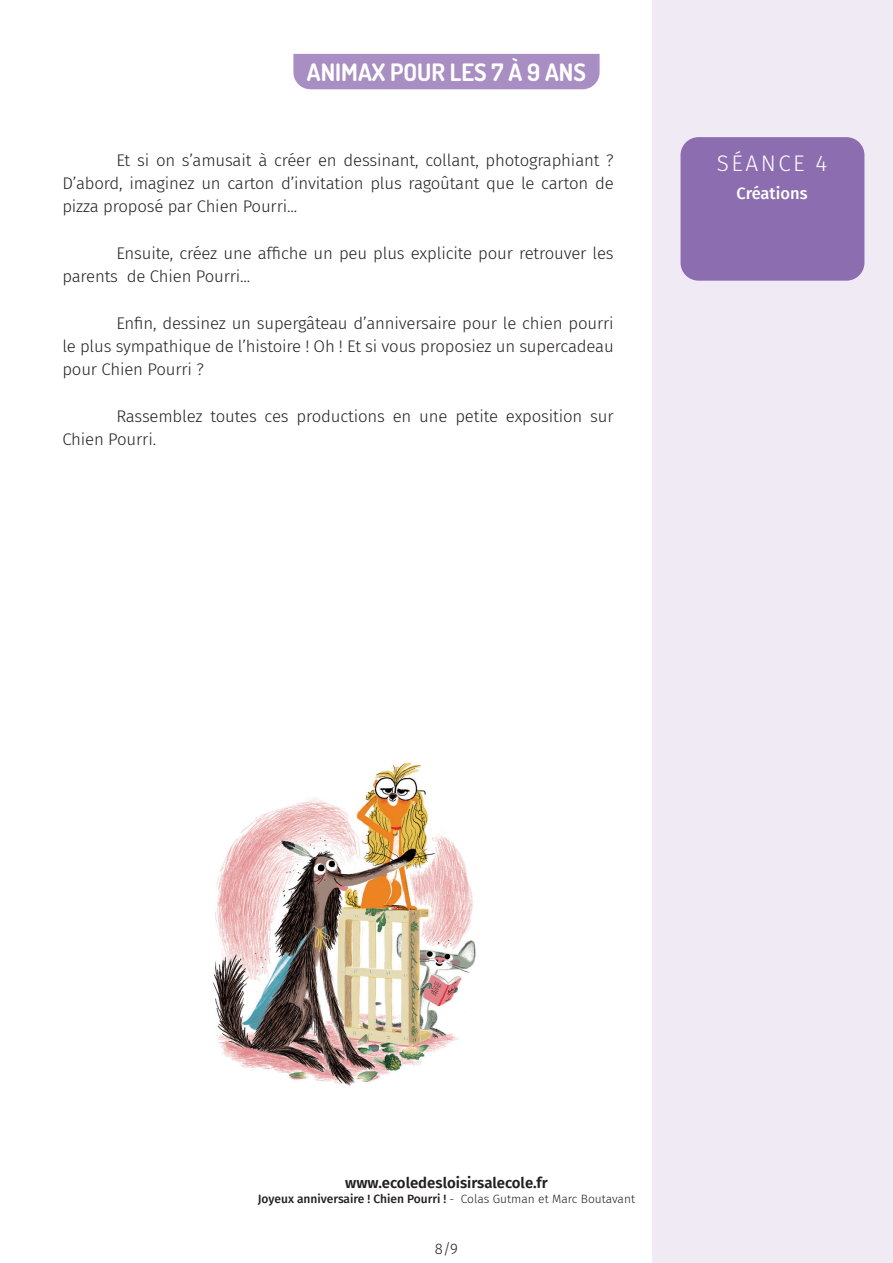
<style>
.page{position:relative;width:893px;height:1263px;background:#fff}
.page>*{position:absolute;margin:0;border:0;box-sizing:border-box;transform-origin:0 0}
.t1{font:700 24px "Dosis";color:#fff}
.t2{font:300 22.5px "Fira Sans";letter-spacing:.11em;color:#fff}
.TC{font:300 16.8px/23.2px "Fira Sans";letter-spacing:-.01em;color:#231f20;text-align:justify}
.t3{font:500 16.5px "Fira Sans";color:#fff}
.t4{font:600 15px "Fira Sans";color:#231f20}
.t5{font:300 15px "Fira Sans";color:#231f20}
.t6{font:500 12px "Fira Sans";color:#231f20}
.s1{font-weight:300}
</style>
<div class="page">
<div style="left:652px;top:0;width:241px;height:1263px;background:#efeaf4"></div>
<div style="left:293px;top:54px;width:307px;height:35px;background:#a88ec2"></div>
<div style="left:680px;top:137px;width:184px;height:144px;background:#8c6db0;border-radius:18px"></div>
<img style="left:212px;top:762px;width:264px;height:324px">
<p class="t1" style="left:307px;top:57px;width:280px">ANIMAX POUR LES 7 À 9 ANS</p>
<p class="TC" style="left:62px;top:148px;width:553px;text-indent:54px">Et si on s’amusait à créer en dessinant, collant, photographiant ?<br>D’abord, imaginez un carton d’invitation plus ragoûtant que le carton de pizza proposé par Chien Pourri...</p>
<p class="TC" style="left:62px;top:241px;width:553px;text-indent:54px">Ensuite, créez une affiche un peu plus explicite pour retrouver les parents de Chien Pourri...</p>
<p class="TC" style="left:62px;top:311px;width:553px;text-indent:54px">Enfin, dessinez un supergâteau d’anniversaire pour le chien pourri le plus sympathique de l’histoire ! Oh ! Et si vous proposiez un supercadeau pour Chien Pourri ?</p>
<p class="TC" style="left:62px;top:404px;width:553px;text-indent:54px">Rassemblez toutes ces productions en une petite exposition sur<br>Chien Pourri.</p>
<p class="t2" style="left:717px;top:147px;width:112px">SÉANCE 4</p>
<p class="t3" style="left:737px;top:180px;width:72px">Créations</p>
<p class="t4" style="left:345px;top:1171px;width:204px">www.ecoledesloisirsalecole.fr</p>
<p class="t6" style="left:258px;top:1189px;width:379px">Joyeux anniversaire ! Chien Pourri ! <span class="s1">- Colas Gutman et Marc Boutavant</span></p>
<p class="t5" style="left:435px;top:1238px;width:25px">8/9</p>
</div>
